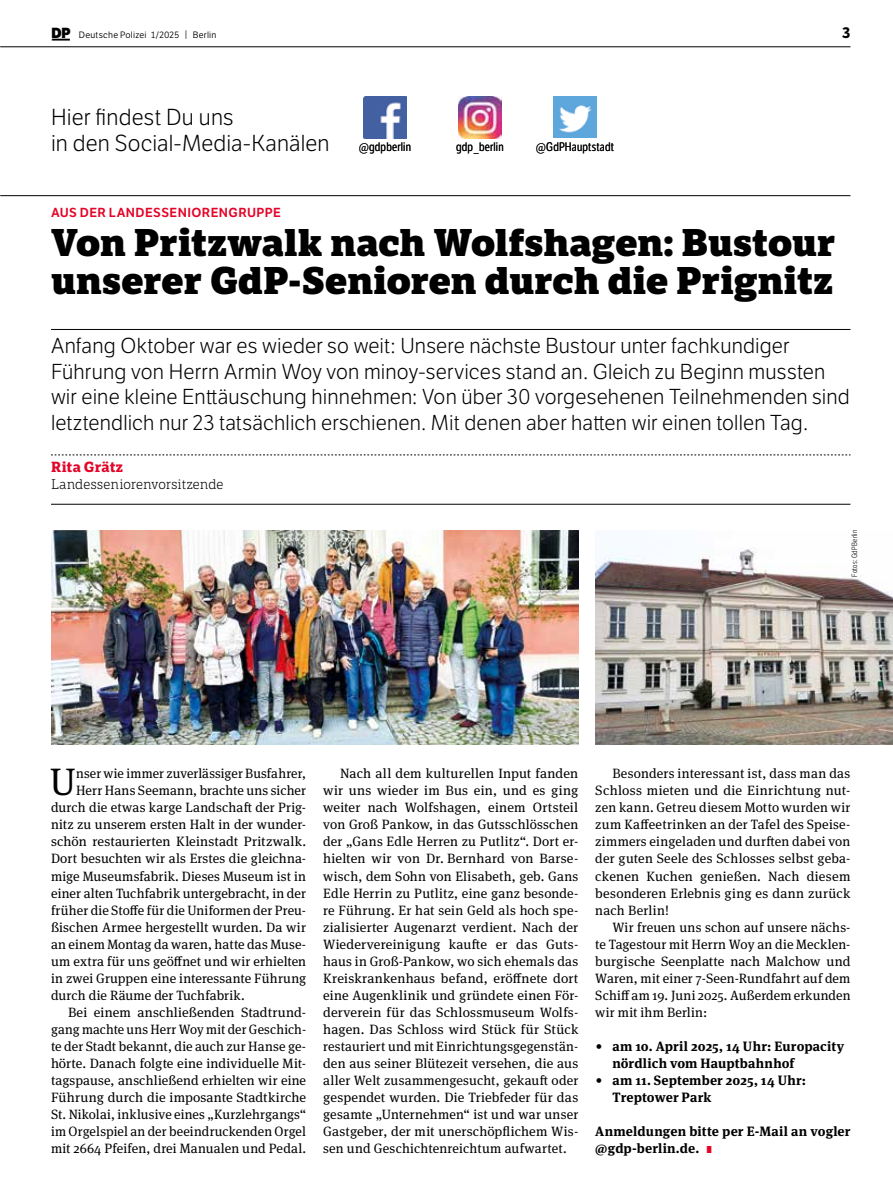
<style>
.page{position:relative;width:893px;height:1191px;background:#fff}
.page>*{position:absolute;margin:0;border:0;box-sizing:border-box;transform-origin:0 0}
.t1{font:38.25px "Meta Serif Pro";color:#000}
.t2{font:800 37.5px/38.7px "LFT Etica Sheriff";color:#000}
.t3{font:22.5px/25.5px "LFT Etica Lt";letter-spacing:.01em;color:#000}
.t4{font:21px/25.5px "LFT Etica Lt";letter-spacing:.01em;color:#000}
.t5{font:700 15px "LFT Etica";color:#000}
.t6{font:700 14.25px "LFT Etica Sheriff";letter-spacing:.01em;color:#e40428}
.t7{font:13.5px/17px "Meta Serif Pro";letter-spacing:.01em;color:#000;text-align:justify}
.t8{font:700 13.5px/17px "Meta Serif Pro";letter-spacing:.01em;color:#000}
.t9{font:300 13.5px "LFT Etica Sheriff";letter-spacing:-.005em;color:#000}
.t10{font:12.75px "LFT Etica SB";letter-spacing:.03em;color:#e40428}
.t11{font:12px "LFT Etica Condensed";letter-spacing:.015em;color:#000}
.t12{font:9px "LFT Etica Bk";letter-spacing:.025em;color:#000}
.t13{font:300 7.5px "LFT Etica Condensed";letter-spacing:.02em;color:#000}
.s1{font-family:"LFT Etica XB";font-size:14.25px}
.s2{font-size:9.3px}
.s3{font-weight:400}
.s4{font-family:"LFT Etica XB";font-weight:400;font-size:9.75px;color:#e40428}
</style>
<div class="page">
<hr style="left:0;top:195px;width:850px;height:1px;background:#000">
<hr style="left:0;top:47px;width:850px;height:1px;background:#000">
<svg style="left:52px;top:39px;width:18px;height:2px"></svg>
<img style="left:364px;top:96px;width:42px;height:43px">
<img style="left:459px;top:96px;width:42px;height:43px">
<img style="left:554px;top:97px;width:42px;height:41px">
<hr style="left:51px;top:329px;width:799px;height:1px;background:#000">
<svg style="left:51px;top:454px;width:799px;height:1px"></svg>
<hr style="left:51px;top:504px;width:799px;height:1px;background:#000">
<img style="left:51px;top:530px;width:527px;height:214px">
<img style="left:595px;top:548px;width:298px;height:196px">
<p class="t12" style="left:52px;top:29px;width:166px"><span class="s1">DP</span> Deutsche Polizei 1/2025 <span class="s2">|</span> Berlin</p>
<p class="t5" style="left:842px;top:23px;width:10px">3</p>
<h3 class="t3" style="left:51px;top:106px;width:280px">Hier findest Du uns<br>in den Social-Media-Kanälen</h3>
<p class="t11" style="left:359px;top:140px;width:54px">@gdpberlin</p>
<p class="t11" style="left:456px;top:140px;width:49px">gdp_berlin</p>
<p class="t11" style="left:536px;top:140px;width:80px">@GdPHauptstadt</p>
<p class="t10" style="left:51px;top:205px;width:231px">AUS DER LANDESSENIORENGRUPPE</p>
<h2 class="t2" style="left:51px;top:223px;width:786px">Von Pritzwalk nach Wolfshagen: Bustour unserer GdP-Senioren durch die Prignitz</h2>
<p class="t4" style="left:51px;top:333px;width:800px">Anfang Oktober war es wieder so weit: Unsere nächste Bustour unter fachkundiger Führung von Herrn Armin Woy von minoy-services stand an. Gleich zu Beginn mussten wir eine kleine Enttäuschung hinnehmen: Von über 30 vorgesehenen Teilnehmenden sind letztendlich nur 23 tatsächlich erschienen. Mit denen aber hatten wir einen tollen Tag.</p>
<p class="t6" style="left:51px;top:458px;width:73px">Rita Grätz</p>
<p class="t9" style="left:51px;top:476px;width:174px">Landesseniorenvorsitzende</p>
<p class="t13" style="left:850px;top:576px;width:48px;rotate:-90deg">Fotos: GdP Berlin</p>
<h1 class="t1" style="left:50px;top:754px;width:28px">U</h1>
<p class="t7" style="left:76px;top:764px;width:232px">nser wie immer zuverlässiger Busfahrer,</p>
<p class="t7" style="left:76px;top:781px;width:232px">Herr Hans Seemann, brachte uns sicher</p>
<p class="t7" style="left:51px;top:798px;width:257px">durch die etwas karge Landschaft der Prig-</p>
<p class="t7" style="left:51px;top:815px;width:257px">nitz zu unserem ersten Halt in der wunder-</p>
<p class="t7" style="left:51px;top:832px;width:257px">schön restaurierten Kleinstadt Pritzwalk.</p>
<p class="t7" style="left:51px;top:849px;width:257px">Dort besuchten wir als Erstes die gleichna-</p>
<p class="t7" style="left:51px;top:866px;width:257px">mige Museumsfabrik. Dieses Museum ist in</p>
<p class="t7" style="left:51px;top:883px;width:257px">einer alten Tuchfabrik untergebracht, in der</p>
<p class="t7" style="left:51px;top:900px;width:257px">früher die Stoffe für die Uniformen der Preu-</p>
<p class="t7" style="left:51px;top:917px;width:257px">ßischen Armee hergestellt wurden. Da wir</p>
<p class="t7" style="left:51px;top:934px;width:257px">an einem Montag da waren, hatte das Muse-</p>
<p class="t7" style="left:51px;top:951px;width:257px">um extra für uns geöffnet und wir erhielten</p>
<p class="t7" style="left:51px;top:968px;width:257px">in zwei Gruppen eine interessante Führung</p>
<p class="t7" style="left:51px;top:985px;width:195px">durch die Räume der Tuchfabrik.</p>
<p class="t7" style="left:68px;top:1002px;width:240px">Bei einem anschließenden Stadtrund-</p>
<p class="t7" style="left:51px;top:1019px;width:257px">gang machte uns Herr Woy mit der Geschich-</p>
<p class="t7" style="left:51px;top:1036px;width:257px">te der Stadt bekannt, die auch zur Hanse ge-</p>
<p class="t7" style="left:51px;top:1053px;width:257px">hörte. Danach folgte eine individuelle Mit-</p>
<p class="t7" style="left:51px;top:1070px;width:257px">tagspause, anschließend erhielten wir eine</p>
<p class="t7" style="left:51px;top:1087px;width:257px">Führung durch die imposante Stadtkirche</p>
<p class="t7" style="left:51px;top:1104px;width:257px">St. Nikolai, inklusive eines „Kurzlehrgangs“</p>
<p class="t7" style="left:51px;top:1121px;width:257px">im Orgelspiel an der beeindruckenden Orgel</p>
<p class="t7" style="left:51px;top:1138px;width:257px">mit 2664 Pfeifen, drei Manualen und Pedal.</p>
<p class="t7" style="left:323px;top:764px;width:257px;text-indent:17px">Nach all dem kulturellen Input fanden wir uns wieder im Bus ein, und es ging weiter nach Wolfshagen, einem Ortsteil von Groß Pankow, in das Gutsschlösschen der „Gans Edle Herren zu Putlitz“. Dort er&shy;hielten wir von Dr. Bernhard von Barse&shy;wisch, dem Sohn von Elisabeth, geb. Gans Edle Herrin zu Putlitz, eine ganz besonde&shy;re Führung. Er hat sein Geld als hoch spe&shy;zialisierter Augenarzt verdient. Nach der Wiedervereinigung kaufte er das Guts&shy;haus in Groß-Pankow, wo sich ehemals das Kreiskrankenhaus befand, eröffnete dort eine Augenklinik und gründete einen För&shy;derverein für das Schlossmuseum Wolfs&shy;hagen. Das Schloss wird Stück für Stück restauriert und mit Einrichtungsgegenstän&shy;den aus seiner Blütezeit versehen, die aus aller Welt zusammengesucht, gekauft oder gespendet wurden. Die Triebfeder für das gesamte „Unternehmen“ ist und war unser Gastgeber, der mit unerschöpflichem Wis&shy;sen und Geschichtenreichtum aufwartet.</p>
<p class="t7" style="left:595px;top:764px;width:257px;text-indent:17px">Besonders interessant ist, dass man das Schloss mieten und die Einrichtung nut&shy;zen kann. Getreu diesem Motto wurden wir zum Kaffeetrinken an der Tafel des Speise&shy;zimmers eingeladen und durften dabei von der guten Seele des Schlosses selbst geba&shy;ckenen Kuchen genießen. Nach diesem besonderen Erlebnis ging es dann zurück nach Berlin!</p>
<p class="t7" style="left:595px;top:917px;width:257px;text-indent:17px">Wir freuen uns schon auf unsere nächs&shy;te Tagestour mit Herrn Woy an die Mecklen&shy;burgische Seenplatte nach Malchow und Waren, mit einer 7-Seen-Rundfahrt auf dem Schiff am 19. Juni 2025. Außerdem erkunden wir mit ihm Berlin:</p>
<p class="t8" style="left:595px;top:1036px;width:250px"><span class="s3">∙</span> am 10. April 2025, 14 Uhr: Europacity</p>
<p class="t8" style="left:612px;top:1053px;width:183px">nördlich vom Hauptbahnhof</p>
<p class="t8" style="left:595px;top:1070px;width:212px">∙ am 11. September 2025, 14 Uhr:</p>
<p class="t8" style="left:612px;top:1087px;width:100px">Treptower Park</p>
<p class="t8" style="left:595px;top:1121px;width:257px">Anmeldungen bitte per E-Mail an vogler @gdp-berlin.de. <span class="s4">I</span></p>
</div>
